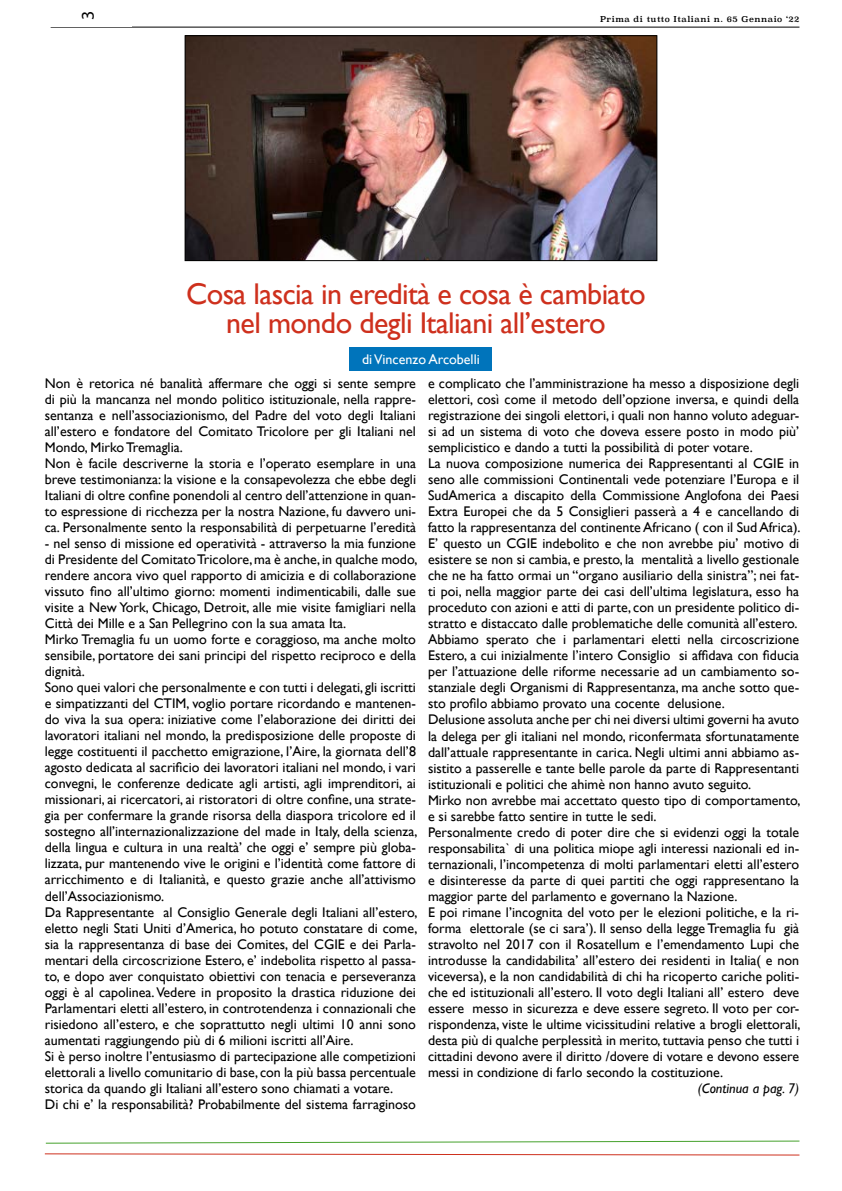
<style>
.page{position:relative;width:842px;height:1191px;background:#fff}
.page>*{position:absolute;margin:0;border:0;box-sizing:border-box;transform-origin:0 0}
.t1{font:30px/29px "Gill Sans";letter-spacing:-.02em;color:#ce301d;text-align:center}
.t2{font:18px "Myriad Pro";color:#000}
.t3{font:14px/16px "Gill Sans";color:#000}
.t4{font:14px "Gill Sans";color:#fff}
.t5{font:italic 14px "Gill Sans";color:#000}
.t6{font:8px "Superclarendon";letter-spacing:.06em;color:#000}
</style>
<div class="page">
<hr style="left:51px;top:27px;width:748px;height:1px;background:#000">
<svg style="left:45px;top:1140px;width:755px;height:4px"></svg>
<svg style="left:44px;top:1153px;width:756px;height:3px"></svg>
<img style="left:187px;top:37px;width:468px;height:222px">
<div style="left:185px;top:35px;width:472px;height:226px;border:1px solid #000"></div>
<div style="left:350px;top:347px;width:142px;height:24px;background:#0074bb"></div>
<p class="t2" style="left:77px;top:20px;width:11px;rotate:-90deg">3</p>
<p class="t6" style="left:600px;top:13px;width:201px">Prima di tutto Italiani n. 65 Gennaio ‘22</p>
<h1 class="t1" style="left:186px;top:279px;width:461px">Cosa lascia in eredità e cosa è cambiato nel mondo degli Italiani all’estero</h1>
<p class="t4" style="left:362px;top:351px;width:119px">di Vincenzo Arcobelli</p>
<p class="t3" style="left:45px;top:375px;width:373px">Non è retorica né banalità affermare che oggi si sente sempre di più la mancanza nel mondo politico istituzionale, nella rappre&shy;sentanza e nell’associazionismo, del Padre del voto degli Italiani all’estero e fondatore del Comitato Tricolore per gli Italiani nel Mondo, Mirko Tremaglia.<br>Non è facile descriverne la storia e l’operato esemplare in una breve testimonianza: la visione e la consapevolezza che ebbe degli Italiani di oltre confine ponendoli al centro dell’attenzione in quan&shy;to espressione di ricchezza per la nostra Nazione, fu davvero uni&shy;ca. Personalmente sento la responsabilità di perpetuarne l’eredità</p>
<p class="t3" style="left:45px;top:535px;width:374px">- nel senso di missione ed operatività - attraverso la mia funzione di Presidente del Comitato Tricolore, ma è anche, in qualche modo, rendere ancora vivo quel rapporto di amicizia e di collaborazione vissuto fino all’ultimo giorno: momenti indimenticabili, dalle sue visite a New York, Chicago, Detroit, alle mie visite famigliari nella Città dei Mille e a San Pellegrino con la sua amata Ita.<br>Mirko Tremaglia fu un uomo forte e coraggioso, ma anche molto sensibile, portatore dei sani principi del rispetto reciproco e della dignità.<br>Sono quei valori che personalmente e con tutti i delegati, gli iscritti e simpatizzanti del CTIM, voglio portare ricordando e mantenen&shy;do viva la sua opera: iniziative come l’elaborazione dei diritti dei lavoratori italiani nel mondo, la predisposizione delle proposte di legge costituenti il pacchetto emigrazione, l’Aire, la giornata dell’8 agosto dedicata al sacrificio dei lavoratori italiani nel mondo, i vari convegni, le conferenze dedicate agli artisti, agli imprenditori, ai missionari, ai ricercatori, ai ristoratori di oltre confine, una strate&shy;gia per confermare la grande risorsa della diaspora tricolore ed il sostegno all’internazionalizzazione del made in Italy, della scienza, della lingua e cultura in una realtà’ che oggi e’ sempre più globa&shy;lizzata, pur mantenendo vive le origini e l’identità come fattore di arricchimento e di Italianità, e questo grazie anche all’attivismo dell’Associazionismo.<br>Da Rappresentante al Consiglio Generale degli Italiani all’estero, eletto negli Stati Uniti d’America, ho potuto constatare di come, sia la rappresentanza di base dei Comites, del CGIE e dei Parla&shy;mentari della circoscrizione Estero, e’ indebolita rispetto al passa&shy;to, e dopo aver conquistato obiettivi con tenacia e perseveranza oggi è al capolinea. Vedere in proposito la drastica riduzione dei Parlamentari eletti all’estero, in controtendenza i connazionali che risiedono all’estero, e che soprattutto negli ultimi 10 anni sono aumentati raggiungendo più di 6 milioni iscritti all’Aire.<br>Si è perso inoltre l’entusiasmo di partecipazione alle competizioni elettorali a livello comunitario di base, con la più bassa percentuale storica da quando gli Italiani all’estero sono chiamati a votare.<br>Di chi e’ la responsabilità? Probabilmente del sistema farraginoso</p>
<p class="t3" style="left:428px;top:375px;width:374px">e complicato che l’amministrazione ha messo a disposizione degli elettori, così come il metodo dell’opzione inversa, e quindi della registrazione dei singoli elettori, i quali non hanno voluto adeguar&shy;si ad un sistema di voto che doveva essere posto in modo più’ semplicistico e dando a tutti la possibilità di poter votare.<br>La nuova composizione numerica dei Rappresentanti al CGIE in seno alle commissioni Continentali vede potenziare l’Europa e il SudAmerica a discapito della Commissione Anglofona dei Paesi Extra Europei che da 5 Consiglieri passerà a 4 e cancellando di fatto la rappresentanza del continente Africano ( con il Sud Africa).<br>E’ questo un CGIE indebolito e che non avrebbe piu’ motivo di esistere se non si cambia, e presto, la mentalità a livello gestionale che ne ha fatto ormai un “organo ausiliario della sinistra”; nei fat&shy;ti poi, nella maggior parte dei casi dell’ultima legislatura, esso ha proceduto con azioni e atti di parte, con un presidente politico di&shy;stratto e distaccato dalle problematiche delle comunità all’estero.<br>Abbiamo sperato che i parlamentari eletti nella circoscrizione Estero, a cui inizialmente l’intero Consiglio si affidava con fiducia per l’attuazione delle riforme necessarie ad un cambiamento so&shy;stanziale degli Organismi di Rappresentanza, ma anche sotto que&shy;sto profilo abbiamo provato una cocente delusione.<br>Delusione assoluta anche per chi nei diversi ultimi governi ha avuto la delega per gli italiani nel mondo, riconfermata sfortunatamente dall’attuale rappresentante in carica. Negli ultimi anni abbiamo as&shy;sistito a passerelle e tante belle parole da parte di Rappresentanti istituzionali e politici che ahimè non hanno avuto seguito.<br>Mirko non avrebbe mai accettato questo tipo di comportamento, e si sarebbe fatto sentire in tutte le sedi.<br>Personalmente credo di poter dire che si evidenzi oggi la totale responsabilita` di una politica miope agli interessi nazionali ed in&shy;ternazionali, l’incompetenza di molti parlamentari eletti all’estero e disinteresse da parte di quei partiti che oggi rappresentano la maggior parte del parlamento e governano la Nazione.<br>E poi rimane l’incognita del voto per le elezioni politiche, e la ri&shy;forma elettorale (se ci sara’). Il senso della legge Tremaglia fu già stravolto nel 2017 con il Rosatellum e l’emendamento Lupi che introdusse la candidabilita’ all’estero dei residenti in Italia( e non viceversa), e la non candidabilità di chi ha ricoperto cariche politi&shy;che ed istituzionali all’estero. Il voto degli Italiani all’ estero deve essere messo in sicurezza e deve essere segreto. Il voto per cor&shy;rispondenza, viste le ultime vicissitudini relative a brogli elettorali, desta più di qualche perplessità in merito, tuttavia penso che tutti i cittadini devono avere il diritto /dovere di votare e devono essere messi in condizione di farlo secondo la costituzione.</p>
<p class="t5" style="left:698px;top:1080px;width:103px">(Continua a pag. 7)</p>
</div>
